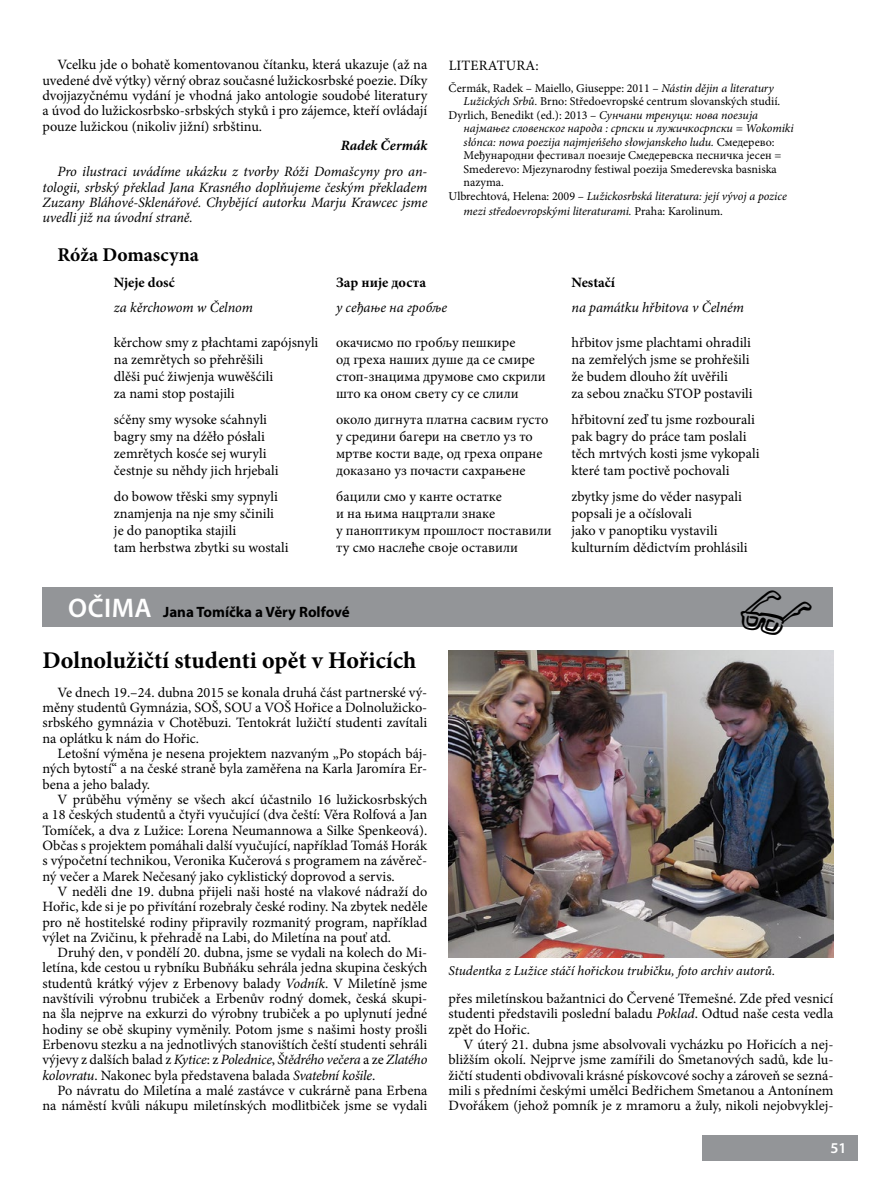
<style>
.page{position:relative;width:893px;height:1191px;background:#fff}
.page>*{position:absolute;margin:0;border:0;box-sizing:border-box;transform-origin:0 0}
.t1{font:44.4px "Df Diversities Let Plain";color:#000}
.t2{font:700 24px "Minion Pro";color:#000}
.t3{font:700 19.5px "Minion Pro";color:#000}
.t4{font:700 15px "Myriad Pro";color:#000}
.t5{font:600 15px "Myriad Pro";color:#fff}
.t6{font:14.25px/15.3px "Minion Pro";color:#000}
.t7{font:italic 14.25px/15.3px "Minion Pro";letter-spacing:-.01em;color:#000;text-align:justify}
.t8{font:700 14.25px "Minion Pro";color:#000}
.t9{font:italic 700 14.25px "Minion Pro";color:#000}
.t10{font:italic 13.5px "Minion Pro";letter-spacing:-.01em;color:#000}
.t11{font:12px "Minion Pro";color:#000}
.t12{font:italic 12px "Minion Pro";letter-spacing:-.005em;color:#000}
.s1{font-style:italic}
.s2{font-style:normal}
.s3{font-weight:600;font-size:27px;color:#fff}
</style>
<div class="page">
<div style="left:703px;top:1135px;width:155px;height:26px;background:#939598"></div>
<div style="left:43px;top:587px;width:790px;height:39px;background:#939598"></div>
<img style="left:449px;top:651px;width:384px;height:306px">
<p class="t6" style="left:43px;top:57px;width:386px;text-align:justify;text-indent:15px">Vcelku jde o bohatě komentovanou čítanku, která ukazuje (až na uvedené dvě výtky) věrný obraz současné lužickosrbské poezie. Díky dvojjazyčnému vydání je vhodná jako antologie soudobé literatury a úvod do lužickosrbsko-srbských styků i pro zájemce, kteří ovládají pouze lužickou (nikoliv jižní) srbštinu.</p>
<p class="t9" style="left:341px;top:135px;width:88px">Radek Čermák</p>
<p class="t7" style="left:43px;top:164px;width:386px;text-indent:15px">Pro ilustraci uvádíme ukázku z tvorby Róži Domašcyny pro an&shy;tologii, srbský překlad Jana Krasného doplňujeme českým překladem Zuzany Bláhové-Sklenářové. Chybějící autorku Marju Krawcec jsme uvedli již na úvodní straně.</p>
<h3 class="t3" style="left:58px;top:241px;width:143px">Róža Domascyna</h3>
<p class="t6" style="left:449px;top:58px;width:18px">Literatura</p>
<p class="t6" style="left:535px;top:58px;width:5px">:</p>
<p class="t11" style="left:449px;top:80px;width:327px">Čermák, Radek – Maiello, Giuseppe: 2011 – <span class="s1">Nástin dějin a literatury</span></p>
<p class="t11" style="left:464px;top:94px;width:318px"><span class="s1">Lužických Srbů.</span> Brno: Středoevropské centrum slovanských studií.</p>
<p class="t11" style="left:449px;top:107px;width:311px">Dyrlich, Benedikt (ed.): 2013 – <span class="s1">Сунчани тренуци: нова поезија</span></p>
<p class="t12" style="left:464px;top:120px;width:331px">најмањег словенског народа : српски и лужичкосрпски = Wokomiki</p>
<p class="t12" style="left:464px;top:134px;width:313px">słónca: nowa poezija najmjeńšeho słowjanskeho ludu. <span class="s2">Смедерево:</span></p>
<p class="t11" style="left:464px;top:148px;width:319px">Међународни фестивал поезије Смедеревска песничка јесен =</p>
<p class="t11" style="left:464px;top:161px;width:315px">Smederevo: Mjezynarodny festiwal poezija Smederevska basniska</p>
<p class="t11" style="left:464px;top:175px;width:42px">nazyma.</p>
<p class="t12" style="left:449px;top:188px;width:340px"><span class="s2">Ulbrechtová, Helena: 2009 –</span> Lužickosrbská literatura: její vývoj a pozice</p>
<p class="t12" style="left:464px;top:203px;width:261px">mezi středoevropskými literaturami. <span class="s2">Praha: Karolinum.</span></p>
<p class="t8" style="left:114px;top:272px;width:62px">Njeje dosć</p>
<p class="t7" style="left:114px;top:300px;width:140px">za kěrchowom w Čelnom</p>
<p class="t6" style="left:114px;top:334px;width:206px;line-height:17.1px">kěrchow smy z płachtami zapójsnyli na zemrětych so přehrěšili<br>dlěši puć žiwjenja wuwěšćili<br>za nami stop postajili</p>
<p class="t6" style="left:114px;top:410px;width:166px;line-height:17.1px">sćěny smy wysoke sćahnyli bagry smy na dźěło pósłali zemrětych kosće sej wuryli čestnje su něhdy jich hrjebali</p>
<p class="t6" style="left:114px;top:487px;width:176px;line-height:17.1px">do bowow třěski smy sypnyli znamjenja na nje smy sčinili<br>je do panoptika stajili<br>tam herbstwa zbytki su wostali</p>
<p class="t8" style="left:336px;top:272px;width:91px">Зар није доста</p>
<p class="t7" style="left:336px;top:300px;width:113px">у сеђање на гробље</p>
<p class="t6" style="left:336px;top:334px;width:211px;line-height:17.1px">окачисмо по гробљу пешкире<br>од греха наших душе да се смире стоп-знацима друмове смо скрили што ка оном свету су се слили</p>
<p class="t6" style="left:336px;top:410px;width:214px;line-height:17.1px">около дигнута платна сасвим густо у средини багери на светло уз то мртве кости ваде, од греха опране доказано уз почасти сахрањене</p>
<p class="t6" style="left:336px;top:487px;width:217px;line-height:17.1px">бацили смо у канте остатке<br>и на њима нацртали знаке<br>у паноптикум прошлост поставили ту смо наслеће своје оставили</p>
<p class="t8" style="left:571px;top:272px;width:45px">Nestačí</p>
<p class="t7" style="left:571px;top:300px;width:174px">na památku hřbitova v Čelném</p>
<p class="t6" style="left:571px;top:334px;width:183px;line-height:17.1px">hřbitov jsme plachtami ohradili na zemřelých jsme se prohřešili že budem dlouho žít uvěřili<br>za sebou značku STOP postavili</p>
<p class="t6" style="left:571px;top:410px;width:190px;line-height:17.1px">hřbitovní zeď tu jsme rozbourali pak bagry do práce tam poslali těch mrtvých kosti jsme vykopali které tam poctivě pochovali</p>
<p class="t6" style="left:571px;top:487px;width:178px;line-height:17.1px">zbytky jsme do věder nasypali popsali je a očíslovali<br>jako v panoptiku vystavili kulturním dědictvím prohlásili</p>
<p class="t4" style="left:68px;top:602px;width:283px"><span class="s3">OČIMA</span> Jana Tomíčka a Věry Rolfové</p>
<h1 class="t1" style="left:739px;top:590px;width:76px">D</h1>
<h2 class="t2" style="left:43px;top:644px;width:375px">Dolnolužičtí studenti opět v Hořicích</h2>
<p class="t6" style="left:43px;top:684px;width:386px;text-align:justify;text-indent:15px">Ve dnech 19.–24. dubna 2015 se konala druhá část partnerské vý&shy;měny studentů Gymnázia, SOŠ, SOU a VOŠ Hořice a Dolnolužicko&shy;srbského gymnázia v Chotěbuzi. Tentokrát lužičtí studenti zavítali na oplátku k nám do Hořic.</p>
<p class="t6" style="left:43px;top:746px;width:386px;text-align:justify;text-indent:15px">Letošní výměna je nesena projektem nazvaným „Po stopách báj&shy;ných bytostí“ a na české straně byla zaměřena na Karla Jaromíra Er&shy;bena a jeho balady.</p>
<p class="t6" style="left:43px;top:792px;width:386px;text-align:justify;text-indent:15px">V průběhu výměny se všech akcí účastnilo 16 lužickosrbských a 18 českých studentů a čtyři vyučující (dva čeští: Věra Rolfová a Jan Tomíček, a dva z Lužice: Lorena Neumannowa a Silke Spenkeová).<br>Občas s projektem pomáhali další vyučující, například Tomáš Horák s výpočetní technikou, Veronika Kučerová s programem na závěreč&shy;ný večer a Marek Nečesaný jako cyklistický doprovod a servis.</p>
<p class="t6" style="left:43px;top:883px;width:386px;text-align:justify;text-indent:15px">V neděli dne 19. dubna přijeli naši hosté na vlakové nádraží do Hořic, kde si je po přivítání rozebraly české rodiny. Na zbytek neděle pro ně hostitelské rodiny připravily rozmanitý program, například výlet na Zvičinu, k přehradě na Labi, do Miletína na pouť atd.</p>
<p class="t6" style="left:43px;top:945px;width:386px;text-align:justify;text-indent:15px">Druhý den, v pondělí 20. dubna, jsme se vydali na kolech do Mi&shy;letína, kde cestou u rybníku Bubňáku sehrála jedna skupina českých studentů krátký výjev z Erbenovy balady <span class="s1">Vodník</span>. V Miletíně jsme navštívili výrobnu trubiček a Erbenův rodný domek, česká skupi&shy;na šla nejprve na exkurzi do výrobny trubiček a po uplynutí jedné hodiny se obě skupiny vyměnily. Potom jsme s našimi hosty prošli Erbenovu stezku a na jednotlivých stanovištích čeští studenti sehráli výjevy z dalších balad z <span class="s1">Kytice</span>: z <span class="s1">Polednice</span>, <span class="s1">Štědrého večera</span> a ze <span class="s1">Zlatého kolovratu</span>. Nakonec byla představena balada <span class="s1">Svatební košile</span>.</p>
<p class="t6" style="left:43px;top:1082px;width:386px;text-align:right">Po návratu do Miletína a malé zastávce v cukrárně pana Erbena na náměstí kvůli nákupu miletínských modlitbiček jsme se vydali</p>
<p class="t10" style="left:449px;top:961px;width:328px">Studentka z Lužice stáčí hořickou trubičku, foto archiv autorů.</p>
<p class="t6" style="left:449px;top:990px;width:386px;text-align:justify">přes miletínskou bažantnici do Červené Třemešné. Zde před vesnicí studenti představili poslední baladu <span class="s1">Poklad</span>. Odtud naše cesta vedla zpět do Hořic.</p>
<p class="t6" style="left:449px;top:1036px;width:386px;text-align:justify;text-indent:15px">V úterý 21. dubna jsme absolvovali vycházku po Hořicích a nej&shy;bližším okolí. Nejprve jsme zamířili do Smetanových sadů, kde lu&shy;žičtí studenti obdivovali krásné pískovcové sochy a zároveň se sezná&shy;mili s předními českými umělci Bedřichem Smetanou a Antonínem Dvořákem (jehož pomník je z mramoru a žuly, nikoli nejobvyklej-</p>
<p class="t5" style="left:830px;top:1138px;width:18px">51</p>
</div>
